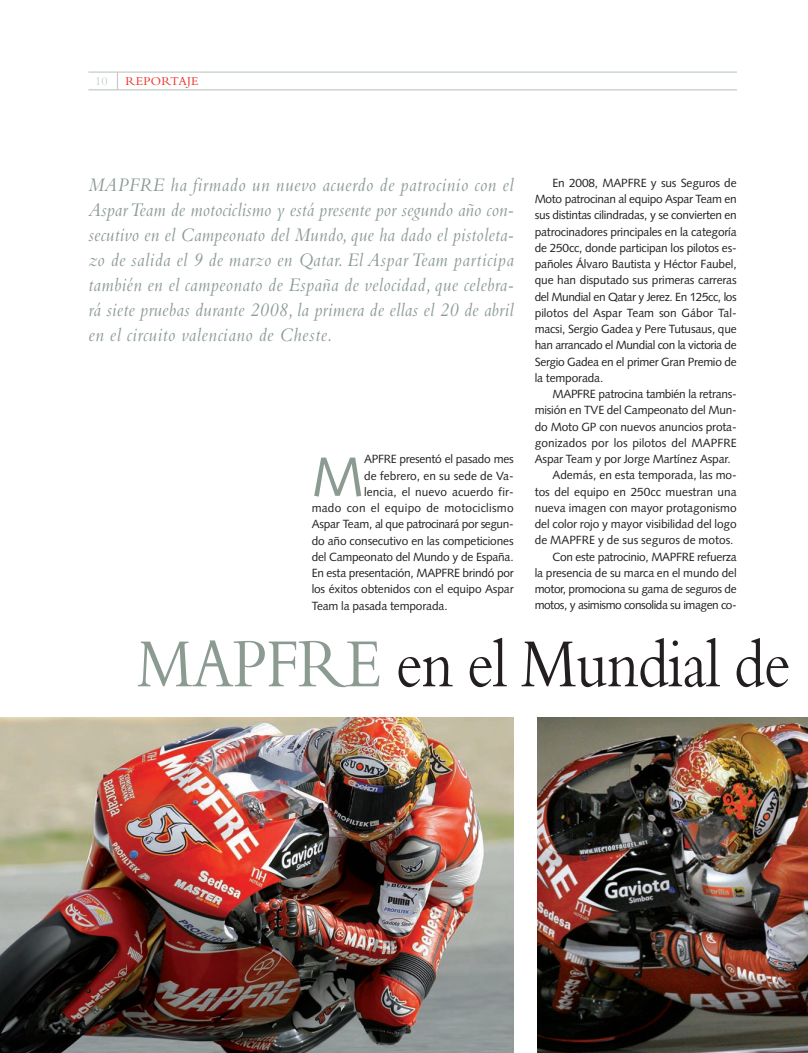
<style>
.page{position:relative;width:808px;height:1053px;background:#fff}
.page>*{position:absolute;margin:0;border:0;box-sizing:border-box;transform-origin:0 0}
.t1{font:71.88px "Bembo";letter-spacing:-.015em;color:#231f20;scale:.85 1}
.t2{font:55.25px "Syntax";color:#8b9b92}
.t3{font:italic 20px/25px "Bembo";letter-spacing:.04em;color:#8b9b92;text-align:justify;scale:.9 1}
.t4{font:12.5px "Bembo";letter-spacing:.025em;color:#ee2e22}
.t5{font:12.5px "Bembo";color:#c2cdc5}
.t6{font:11.88px "Syntax";letter-spacing:-.015em;color:#231f20}
.t7{font:11.88px "Syntax";letter-spacing:-.035em;color:#231f20}
.t8{font:11.88px "Syntax";letter-spacing:.005em;color:#231f20}
.t9{font:11.88px "Syntax";letter-spacing:-.04em;color:#231f20}
.t10{font:11.88px "Syntax";letter-spacing:.02em;color:#231f20}
.s1{color:#8b9b92}
</style>
<div class="page">
<hr style="left:88px;top:71px;width:649px;height:2px;background:#c2cdc5">
<hr style="left:88px;top:89px;width:649px;height:1px;background:#c2cdc5">
<svg style="left:117px;top:73px;width:1px;height:16px"></svg>
<img style="left:0;top:717px;width:514px;height:335px">
<img style="left:537px;top:717px;width:271px;height:335px">
<p class="t5" style="left:95px;top:76px;width:14px">10</p>
<p class="t4" style="left:125px;top:76px;width:75px">REPORTAJE</p>
<p class="t3" style="left:88px;top:175px;width:474px">MAPFRE ha firmado un nuevo acuerdo de patrocinio con el Aspar Team de motociclismo y está presente por segundo año con&shy;secutivo en el Campeonato del Mundo, que ha dado el pistoleta&shy;zo de salida el 9 de marzo en Qatar. El Aspar Team participa también en el campeonato de España de velocidad, que celebra&shy;rá siete pruebas durante 2008, la primera de ellas el 20 de abril en el circuito valenciano de Cheste.</p>
<p class="t2" style="left:312px;top:453px;width:54px">M</p>
<p class="t6" style="left:364px;top:454px;width:151px">APFRE presentó el pasado mes</p>
<p class="t8" style="left:364px;top:470px;width:151px">de febrero, en su sede de Va-</p>
<p class="t8" style="left:364px;top:486px;width:151px">lencia, el nuevo acuerdo fir-</p>
<p class="t10" style="left:312px;top:503px;width:203px">mado con el equipo de motociclismo</p>
<p class="t7" style="left:312px;top:519px;width:203px">Aspar Team, al que patrocinará por segun-</p>
<p class="t6" style="left:312px;top:535px;width:203px">do año consecutivo en las competiciones</p>
<p class="t6" style="left:312px;top:551px;width:203px">del Campeonato del Mundo y de España.</p>
<p class="t6" style="left:312px;top:568px;width:203px">En esta presentación, MAPFRE brindó por</p>
<p class="t6" style="left:312px;top:584px;width:203px">los éxitos obtenidos con el equipo Aspar</p>
<p class="t6" style="left:312px;top:600px;width:137px">Team la pasada temporada.</p>
<p class="t6" style="left:552px;top:177px;width:186px">En 2008, MAPFRE y sus Seguros de</p>
<p class="t6" style="left:535px;top:194px;width:203px">Moto patrocinan al equipo Aspar Team en</p>
<p class="t6" style="left:535px;top:210px;width:203px">sus distintas cilindradas, y se convierten en</p>
<p class="t6" style="left:535px;top:226px;width:203px">patrocinadores principales en la categoría</p>
<p class="t6" style="left:535px;top:242px;width:203px">de 250cc, donde participan los pilotos es-</p>
<p class="t6" style="left:535px;top:259px;width:203px">pañoles Álvaro Bautista y Héctor Faubel,</p>
<p class="t6" style="left:535px;top:275px;width:203px">que han disputado sus primeras carreras</p>
<p class="t7" style="left:535px;top:291px;width:203px">del Mundial en Qatar y Jerez. En 125cc, los</p>
<p class="t6" style="left:535px;top:307px;width:203px">pilotos del Aspar Team son Gábor Tal-</p>
<p class="t6" style="left:535px;top:324px;width:203px">macsi, Sergio Gadea y Pere Tutusaus, que</p>
<p class="t7" style="left:535px;top:340px;width:203px">han arrancado el Mundial con la victoria de</p>
<p class="t6" style="left:535px;top:356px;width:203px">Sergio Gadea en el primer Gran Premio de</p>
<p class="t6" style="left:535px;top:372px;width:70px">la temporada.</p>
<p class="t6" style="left:552px;top:389px;width:186px">MAPFRE patrocina también la retrans-</p>
<p class="t6" style="left:535px;top:405px;width:203px">misión en TVE del Campeonato del Mun-</p>
<p class="t6" style="left:535px;top:421px;width:203px">do Moto GP con nuevos anuncios prota-</p>
<p class="t8" style="left:535px;top:437px;width:203px">gonizados por los pilotos del MAPFRE</p>
<p class="t6" style="left:535px;top:454px;width:197px">Aspar Team y por Jorge Martínez Aspar.</p>
<p class="t6" style="left:552px;top:470px;width:186px">Además, en esta temporada, las mo-</p>
<p class="t6" style="left:535px;top:486px;width:203px">tos del equipo en 250cc muestran una</p>
<p class="t6" style="left:535px;top:502px;width:203px">nueva imagen con mayor protagonismo</p>
<p class="t6" style="left:535px;top:519px;width:203px">del color rojo y mayor visibilidad del logo</p>
<p class="t6" style="left:535px;top:535px;width:200px">de MAPFRE y de sus seguros de motos.</p>
<p class="t6" style="left:552px;top:551px;width:186px">Con este patrocinio, MAPFRE refuerza</p>
<p class="t6" style="left:535px;top:567px;width:203px">la presencia de su marca en el mundo del</p>
<p class="t7" style="left:535px;top:584px;width:203px">motor, promociona su gama de seguros de</p>
<p class="t9" style="left:535px;top:600px;width:203px">motos, y asimismo consolida su imagen co-</p>
<p class="t1" style="left:137px;top:639px;width:770px"><span class="s1">MAPFRE</span> en el Mundial de</p>
</div>
